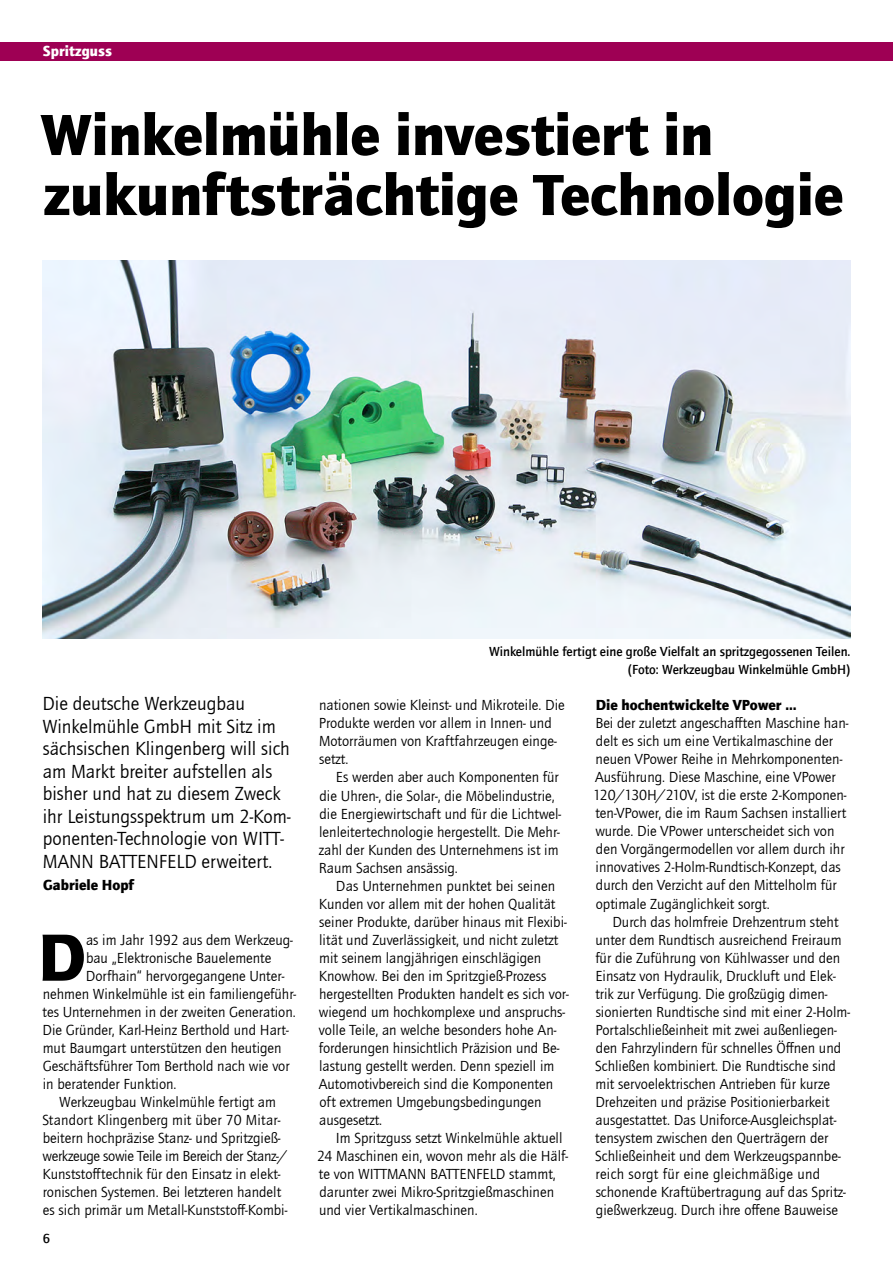
<style>
.page{position:relative;width:893px;height:1263px;background:#fff}
.page>*{position:absolute;margin:0;border:0;box-sizing:border-box;transform-origin:0 0}
.t1{font:900 69px "Quay Sans ITC Com";color:#000}
.t2{font:900 60px/60px "Quay Sans ITC Com";color:#000}
.t3{font:19.5px/22.5px "Quay Sans ITC Com";color:#000}
.t4{font:15px/18px "Quay Sans ITC Com";color:#000}
.t5{font:15px "Quay Sans ITC Com";letter-spacing:-.02em;color:#000}
.t6{font:900 15px "Quay Sans ITC Com";color:#000}
.t7{font:900 15px "Quay Sans ITC Com";color:#fff}
.t8{font:500 13.5px/18px "Quay Sans ITC Com";color:#000;text-align:right}
</style>
<div class="page">
<div style="left:0;top:43px;width:893px;height:18px;background:#9e0054"></div>
<img style="left:43px;top:260px;width:807px;height:378px">
<p class="t7" style="left:43px;top:41px;width:71px">Spritzguss</p>
<h2 class="t2" style="left:41px;top:103px;width:804px">Winkelmühle investiert in zukunftsträchtige Technologie</h2>
<p class="t3" style="left:42px;top:692px;width:250px">Die deutsche Werkzeugbau<br>Winkelmühle GmbH mit Sitz im sächsischen Klingenberg will sich am Markt breiter aufstellen als bisher und hat zu diesem Zweck ihr Leistungsspektrum um 2-Kom&shy;ponenten-Technologie von WITT-<br>MANN BATTENFELD erweitert.</p>
<p class="t6" style="left:43px;top:875px;width:93px">Gabriele Hopf</p>
<h1 class="t1" style="left:38px;top:913px;width:49px">D</h1>
<p class="t4" style="left:86px;top:931px;width:208px">as im Jahr 1992 aus dem Werkzeug-</p>
<p class="t4" style="left:86px;top:949px;width:187px">bau „Elektronische Bauelemente</p>
<p class="t4" style="left:86px;top:967px;width:200px">Dorfhain“ hervorgegangene Unter-</p>
<p class="t4" style="left:43px;top:985px;width:255px">nehmen Winkelmühle ist ein familiengeführ-</p>
<p class="t4" style="left:43px;top:1003px;width:255px">tes Unternehmen in der zweiten Generation.</p>
<p class="t4" style="left:43px;top:1021px;width:248px">Die Gründer, Karl-Heinz Berthold und Hart-</p>
<p class="t4" style="left:43px;top:1039px;width:240px">mut Baumgart unterstützen den heutigen</p>
<p class="t4" style="left:43px;top:1057px;width:249px">Geschäftsführer Tom Berthold nach wie vor</p>
<p class="t4" style="left:43px;top:1075px;width:135px">in beratender Funktion.</p>
<p class="t4" style="left:59px;top:1093px;width:218px">Werkzeugbau Winkelmühle fertigt am</p>
<p class="t4" style="left:42px;top:1111px;width:239px">Standort Klingenberg mit über 70 Mitar-</p>
<p class="t4" style="left:43px;top:1129px;width:239px">beitern hochpräzise Stanz- und Spritzgieß-</p>
<p class="t5" style="left:43px;top:1147px;width:246px">werkzeuge sowie Teile im Bereich der Stanz-/</p>
<p class="t4" style="left:43px;top:1165px;width:239px">Kunststofftechnik für den Einsatz in elekt-</p>
<p class="t4" style="left:43px;top:1183px;width:240px">ronischen Systemen. Bei letzteren handelt</p>
<p class="t4" style="left:43px;top:1201px;width:246px">es sich primär um Metall-Kunststoff-Kombi-</p>
<p class="t8" style="left:43px;top:1229px;width:9px">6</p>
<p class="t8" style="left:489px;top:643px;width:363px">Winkelmühle fertigt eine große Vielfalt an spritzgegossenen Teilen. (Foto: Werkzeugbau Winkelmühle GmbH)</p>
<p class="t4" style="left:319px;top:696px;width:247px">nationen sowie Kleinst- und Mikroteile. Die Produkte werden vor allem in Innen- und Motorräumen von Kraftfahrzeugen einge&shy;setzt.</p>
<p class="t4" style="left:319px;top:768px;width:244px;text-indent:17px">Es werden aber auch Komponenten für die Uhren-, die Solar-, die Möbelindustrie, die Energiewirtschaft und für die Lichtwel&shy;lenleitertechnologie hergestellt. Die Mehr&shy;zahl der Kunden des Unternehmens ist im Raum Sachsen ansässig.</p>
<p class="t4" style="left:319px;top:876px;width:252px;text-indent:17px">Das Unternehmen punktet bei seinen Kunden vor allem mit der hohen Qualität seiner Produkte, darüber hinaus mit Flexibi&shy;lität und Zuverlässigkeit, und nicht zuletzt mit seinem langjährigen einschlägigen Knowhow. Bei den im Spritzgieß-Prozess hergestellten Produkten handelt es sich vor&shy;wiegend um hochkomplexe und anspruchs&shy;volle Teile, an welche besonders hohe An&shy;forderungen hinsichtlich Präzision und Be&shy;lastung gestellt werden. Denn speziell im Automotivbereich sind die Komponenten oft extremen Umgebungsbedingungen ausgesetzt.</p>
<p class="t4" style="left:317px;top:1129px;width:252px;text-indent:19px">Im Spritzguss setzt Winkelmühle aktuell 24 Maschinen ein, wovon mehr als die Hälf&shy;te von WITTMANN BATTENFELD stammt, darunter zwei Mikro-Spritzgießmaschinen und vier Vertikalmaschinen.</p>
<p class="t6" style="left:596px;top:695px;width:202px">Die hochentwickelte VPower …</p>
<p class="t4" style="left:593px;top:714px;width:257px">Bei der zuletzt angeschafften Maschine han&shy;delt es sich um eine Vertikalmaschine der neuen VPower Reihe in Mehrkomponenten-Ausführung. Diese Maschine, eine VPower 120/130H/210V, ist die erste 2-Komponen&shy;ten-VPower, die im Raum Sachsen installiert wurde. Die VPower unterscheidet sich von den Vorgängermodellen vor allem durch ihr innovatives 2-Holm-Rundtisch-Konzept, das durch den Verzicht auf den Mittelholm für optimale Zugänglichkeit sorgt.</p>
<p class="t4" style="left:595px;top:912px;width:256px;text-indent:17px">Durch das holmfreie Drehzentrum steht unter dem Rundtisch ausreichend Freiraum für die Zuführung von Kühlwasser und den Einsatz von Hydraulik, Druckluft und Elek&shy;trik zur Verfügung. Die großzügig dimen&shy;sionierten Rundtische sind mit einer 2-Holm-Portalschließeinheit mit zwei außenliegen&shy;den Fahrzylindern für schnelles Öffnen und Schließen kombiniert. Die Rundtische sind mit servoelektrischen Antrieben für kurze Drehzeiten und präzise Positionierbarkeit ausgestattet. Das Uniforce-Ausgleichsplat&shy;tensystem zwischen den Querträgern der Schließeinheit und dem Werkzeugspannbe&shy;reich sorgt für eine gleichmäßige und schonende Kraftübertragung auf das Spritz&shy;gießwerkzeug. Durch ihre offene Bauweise</p>
</div>
